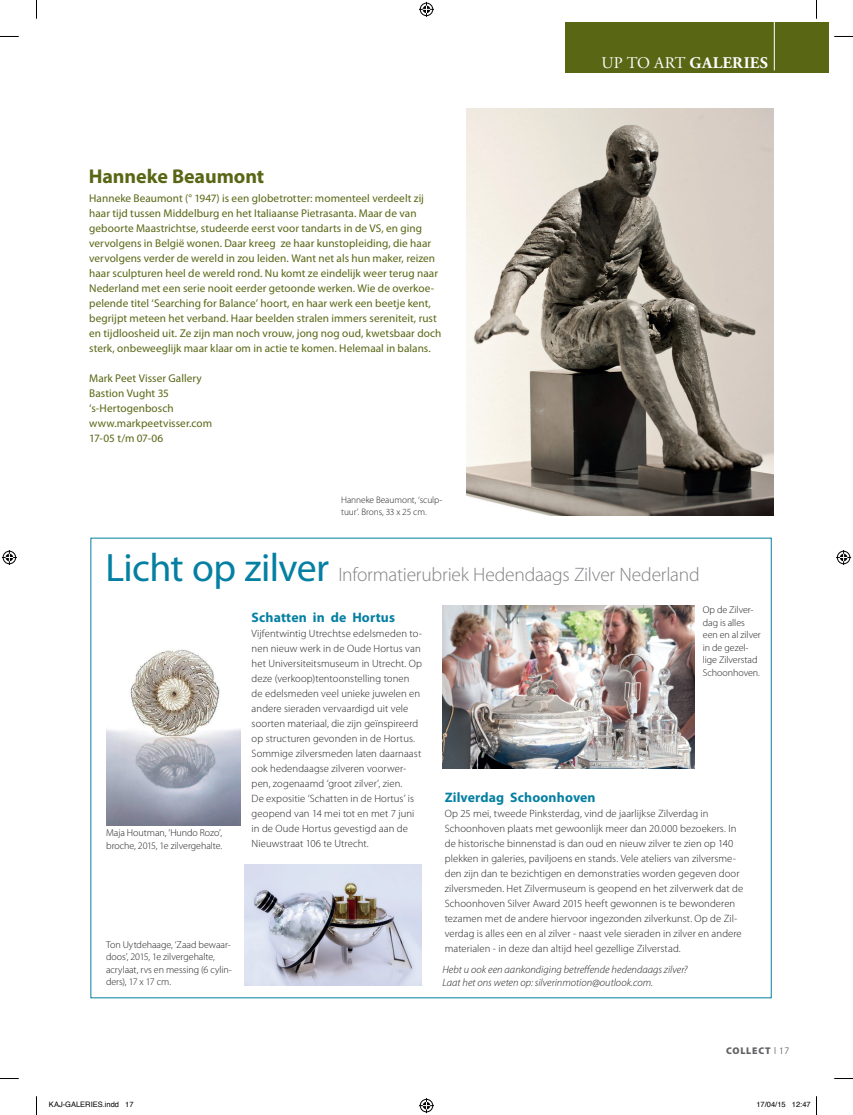
<style>
.page{position:relative;width:853px;height:1115px;background:#fff}
.page>*{position:absolute;margin:0;border:0;box-sizing:border-box;transform-origin:0 0}
.t1{font:700 20px "Myriad Pro";letter-spacing:-.005em;color:#596715}
.t2{font:300 19.5px "Myriad Pro";letter-spacing:-.015em;color:#808285}
.t3{font:700 16.25px "Adobe Garamond Pro";letter-spacing:.02em;color:#fff}
.t4{font:700 13.75px "Myriad Pro";letter-spacing:.01em;color:#057fa2}
.t5{font:11.25px/15px "Myriad Pro";letter-spacing:.005em;color:#596715}
.t6{font:300 10.62px/15px "Myriad Pro";letter-spacing:.005em;color:#231f20}
.t7{font:italic 300 10.62px/12.8px "Myriad Pro";color:#231f20}
.t8{font:300 10px/12.5px "Myriad Pro";letter-spacing:-.005em;color:#231f20}
.t9{font:900 9.75px "Myriad Pro";letter-spacing:.08em;color:#636366}
.t10{font:300 9.38px/11.2px "Myriad Pro";letter-spacing:-.005em;color:#231f20}
.t11{font:7.5px "Helvetica";color:#000}
.s1{font-weight:400}
.s2{font-weight:400;font-size:39.75px;color:#057fa2}
.s3{font-weight:300;color:#231f20}
</style>
<div class="page">
<div style="left:565px;top:22px;width:264px;height:51px;background:#596715"></div>
<hr style="left:774px;top:19px;width:1px;height:51px;background:#fff">
<img style="left:442px;top:606px;width:252px;height:163px">
<img style="left:106px;top:649px;width:135px;height:176px">
<img style="left:245px;top:864px;width:176px;height:121px">
<img style="left:466px;top:108px;width:307px;height:407px">
<svg style="left:0;top:36px;width:19px;height:1px"></svg>
<svg style="left:834px;top:36px;width:18px;height:1px"></svg>
<svg style="left:0;top:1078px;width:19px;height:1px"></svg>
<svg style="left:834px;top:1078px;width:18px;height:1px"></svg>
<svg style="left:36px;top:0;width:1px;height:19px"></svg>
<svg style="left:36px;top:1096px;width:1px;height:19px"></svg>
<svg style="left:816px;top:0;width:1px;height:19px"></svg>
<svg style="left:419px;top:2px;width:15px;height:15px"></svg>
<svg style="left:419px;top:1098px;width:15px;height:15px"></svg>
<svg style="left:2px;top:550px;width:15px;height:15px"></svg>
<svg style="left:836px;top:550px;width:15px;height:15px"></svg>
<svg style="left:816px;top:1096px;width:1px;height:19px"></svg>
<h1 class="t1" style="left:89px;top:165px;width:177px">Hanneke Beaumont</h1>
<p class="t5" style="left:89px;top:190px;width:353px">Hanneke Beaumont (° 1947) is een globetrotter: momenteel verdeelt zij haar tijd tussen Middelburg en het Italiaanse Pietrasanta. Maar de van geboorte Maastrichtse, studeerde eerst voor tandarts in de VS, en ging vervolgens in België wonen. Daar kreeg ze haar kunstopleiding, die haar vervolgens verder de wereld in zou leiden. Want net als hun maker, reizen haar sculpturen heel de wereld rond. Nu komt ze eindelijk weer terug naar Nederland met een serie nooit eerder getoonde werken. Wie de overkoe&shy;pelende titel ‘Searching for Balance’ hoort, en haar werk een beetje kent, begrijpt meteen het verband. Haar beelden stralen immers sereniteit, rust en tijdloosheid uit. Ze zijn man noch vrouw, jong nog oud, kwetsbaar doch sterk, onbeweeglijk maar klaar om in actie te komen. Helemaal in balans.</p>
<p class="t5" style="left:89px;top:370px;width:124px">Mark Peet Visser Gallery<br>Bastion Vught 35 ‘s-Hertogenbosch www.markpeetvisser.com<br>17-05 t/m 07-06</p>
<p class="t10" style="left:341px;top:495px;width:103px">Hanneke Beaumont, ‘sculp&shy;tuur’. Brons, 33 x 25 cm.</p>
<h3 class="t3" style="left:601px;top:53px;width:168px"><span class="s1">UP TO ART</span> GALERIES</h3>
<h2 class="t2" style="left:105px;top:563px;width:595px"><span class="s2">Licht op zilver</span> Informatierubriek Hedendaags Zilver Nederland</h2>
<p class="t8" style="left:106px;top:826px;width:118px">Maja Houtman, ‘Hundo Rozo’, broche, 2015, 1e zilvergehalte.</p>
<p class="t4" style="left:251px;top:609px;width:145px">Schatten in de Hortus</p>
<p class="t6" style="left:251px;top:626px;width:172px">Vijfentwintig Utrechtse edelsmeden to&shy;nen nieuw werk in de Oude Hortus van het Universiteitsmuseum in Utrecht. Op deze (verkoop)tentoonstelling tonen de edelsmeden veel unieke juwelen en andere sieraden vervaardigd uit vele soorten materiaal, die zijn geïnspireerd op structuren gevonden in de Hortus.<br>Sommige zilversmeden laten daarnaast ook hedendaagse zilveren voorwer&shy;pen, zogenaamd ‘groot zilver’, zien.<br>De expositie ‘Schatten in de Hortus’ is geopend van 14 mei tot en met 7 juni in de Oude Hortus gevestigd aan de Nieuwstraat 106 te Utrecht.</p>
<p class="t8" style="left:106px;top:938px;width:127px">Ton Uytdehaage, ‘Zaad bewaar&shy;doos’, 2015, 1e zilvergehalte, acrylaat, rvs en messing (6 cylin&shy;ders), 17 x 17 cm.</p>
<p class="t8" style="left:702px;top:604px;width:60px">Op de Zilver&shy;dag is alles een en al zilver in de gezel&shy;lige Zilverstad<br>Schoonhoven.</p>
<p class="t4" style="left:444px;top:789px;width:152px">Zilverdag Schoonhoven</p>
<p class="t6" style="left:444px;top:806px;width:300px">Op 25 mei, tweede Pinksterdag, vind de jaarlijkse Zilverdag in Schoonhoven plaats met gewoonlijk meer dan 20.000 bezoekers. In de historische binnenstad is dan oud en nieuw zilver te zien op 140 plekken in galeries, paviljoens en stands. Vele ateliers van zilversme&shy;den zijn dan te bezichtigen en demonstraties worden gegeven door zilversmeden. Het Zilvermuseum is geopend en het zilverwerk dat de Schoonhoven Silver Award 2015 heeft gewonnen is te bewonderen tezamen met de andere hiervoor ingezonden zilverkunst. Op de Zil&shy;verdag is alles een en al zilver - naast vele sieraden in zilver en andere materialen - in deze dan altijd heel gezellige Zilverstad.</p>
<p class="t7" style="left:442px;top:963px;width:246px">Hebt u ook een aankondiging betreffende hedendaags zilver?<br>Laat het ons weten op: silverinmotion@outlook.com.</p>
<p class="t9" style="left:726px;top:1044px;width:65px">COLLECT <span class="s3">l 17</span></p>
<p class="t11" style="left:49px;top:1099px;width:86px">KAJ-GALERIES.indd 17</p>
<p class="t11" style="left:756px;top:1099px;width:56px">17/04/15 12:47</p>
</div>
